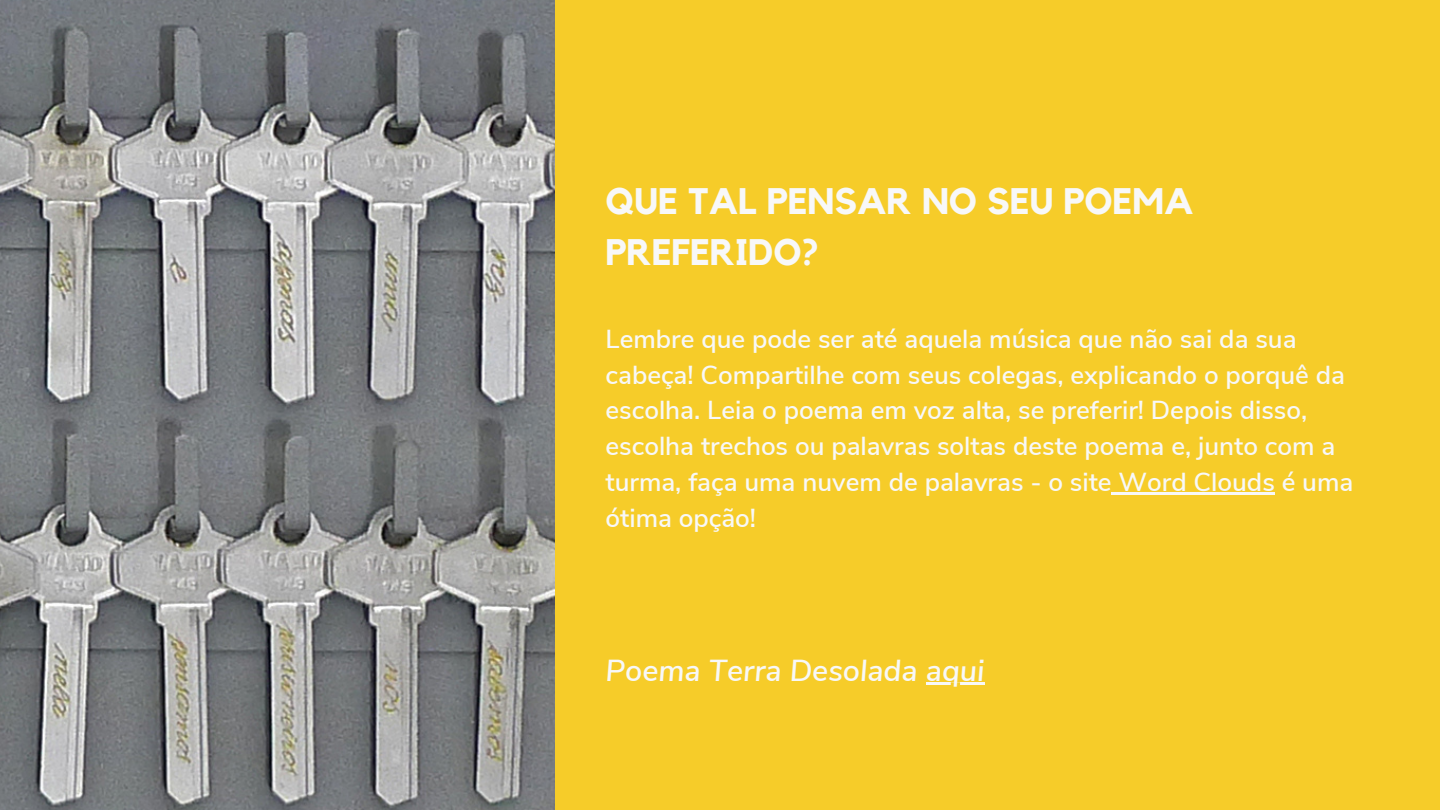
<style>
.page{position:relative;width:1440px;height:810px;background:#f6cc29}
.page>*{position:absolute;margin:0;border:0;box-sizing:border-box;transform-origin:0 0}
.t1{font:700 36.8px/51.2px "Kollektif";color:#f8f8f8}
.t2{font:italic 600 30.3px "Nunito Sans";color:#f8f8f8}
.t3{font:600 26px/35.7px "Nunito Sans";color:#f8f8f8}
</style>
<div class="page">
<hr style="left:1112px;top:493px;width:163px;height:2px;background:#f8f8f8">
<hr style="left:926px;top:683px;width:59px;height:2px;background:#f8f8f8">
<img style="left:0;top:0;width:555px;height:810px">
<h1 class="t1" style="left:606px;top:177px;width:590px">QUE TAL PENSAR NO SEU POEMA<br>PREFERIDO?</h1>
<p class="t3" style="left:606px;top:322px;width:749px">Lembre que pode ser até aquela música que não sai da sua cabeça! Compartilhe com seus colegas, explicando o porquê da escolha. Leia o poema em voz alta, se preferir! Depois disso, escolha trechos ou palavras soltas deste poema e, junto com a turma, faça uma nuvem de palavras - o site Word Clouds é uma ótima opção!</p>
<p class="t2" style="left:606px;top:650px;width:380px">Poema Terra Desolada aqui</p>
</div>
